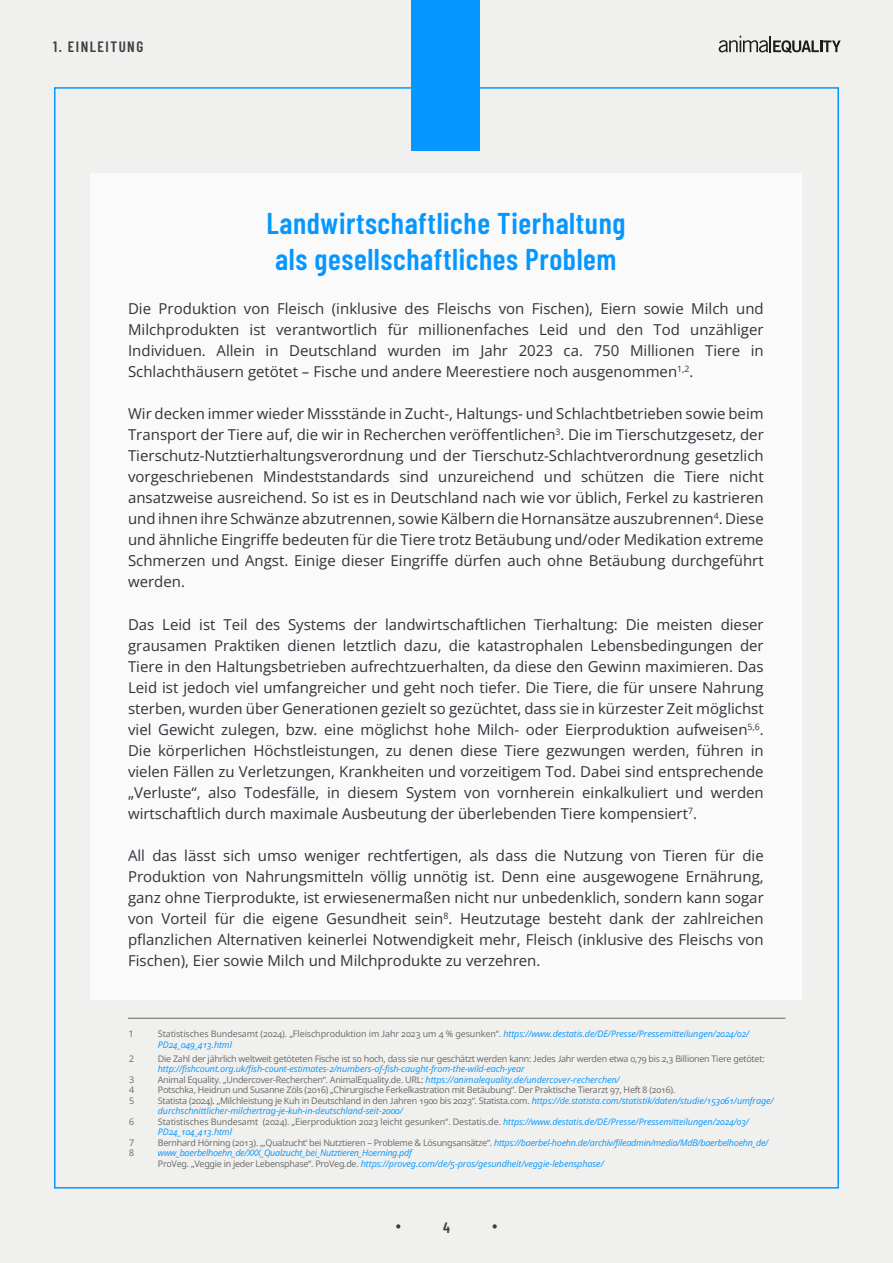
<style>
.page{position:relative;width:893px;height:1263px;background:#f0f0ee}
.page>*{position:absolute;margin:0;border:0;box-sizing:border-box;transform-origin:0 0}
.t1{font:600 30px/36px "Barlow Condensed";letter-spacing:.02em;color:#0597ff}
.t2{font:15px/21px "Open Sans";color:#2f3339;text-align:justify}
.t3{font:600 15px "Barlow Condensed";letter-spacing:.1em;color:#3f3f3f}
.t4{font:italic 9px/10.5px "Open Sans";letter-spacing:-.01em;color:#0597ff}
.t5{font:9px/10.5px "Open Sans";letter-spacing:-.03em;color:#676867;text-align:justify}
.s1{font-style:normal;color:#676867}
</style>
<div class="page">
<svg style="left:396px;top:1224px;width:4px;height:4px"></svg>
<svg style="left:493px;top:1224px;width:4px;height:4px"></svg>
<svg style="left:719px;top:36px;width:122px;height:17px"></svg>
<div style="left:411px;top:0;width:69px;height:151px;background:#0597ff"></div>
<div style="left:90px;top:173px;width:711px;height:826px;background:#fafafa"></div>
<hr style="left:128px;top:1018px;width:657px;height:1px;background:#666766">
<p class="t3" style="left:53px;top:36px;width:92px">1. EINLEITUNG</p>
<h1 class="t1" style="left:266px;top:203px;width:360px">Landwirtschaftliche Tierhaltung als gesellschaftliches Problem</h1>
<p class="t2" style="left:128px;top:298px;width:637px">Die Produktion von Fleisch (inklusive des Fleischs von Fischen), Eiern sowie Milch und Milchprodukten ist verantwortlich für millionenfaches Leid und den Tod unzähliger Individuen. Allein in Deutschland wurden im Jahr 2023 ca. 750 Millionen Tiere in Schlachthäusern getötet – Fische und andere Meerestiere noch ausgenommen<sup>1,2</sup>.</p>
<p class="t2" style="left:128px;top:403px;width:637px">Wir decken immer wieder Missstände in Zucht-, Haltungs- und Schlachtbetrieben sowie beim Transport der Tiere auf, die wir in Recherchen veröffentlichen<sup>3</sup>. Die im Tierschutzgesetz, der Tierschutz-Nutztierhaltungsverordnung und der Tierschutz-Schlachtverordnung gesetzlich vorgeschriebenen Mindeststandards sind unzureichend und schützen die Tiere nicht ansatzweise ausreichend. So ist es in Deutschland nach wie vor üblich, Ferkel zu kastrieren und ihnen ihre Schwänze abzutrennen, sowie Kälbern die Hornansätze auszubrennen<sup>4</sup>. Diese und ähnliche Eingriffe bedeuten für die Tiere trotz Betäubung und/oder Medikation extreme Schmerzen und Angst. Einige dieser Eingriffe dürfen auch ohne Betäubung durchgeführt werden.</p>
<p class="t2" style="left:128px;top:613px;width:637px">Das Leid ist Teil des Systems der landwirtschaftlichen Tierhaltung: Die meisten dieser grausamen Praktiken dienen letztlich dazu, die katastrophalen Lebensbedingungen der Tiere in den Haltungsbetrieben aufrechtzuerhalten, da diese den Gewinn maximieren. Das Leid ist jedoch viel umfangreicher und geht noch tiefer. Die Tiere, die für unsere Nahrung sterben, wurden über Generationen gezielt so gezüchtet, dass sie in kürzester Zeit möglichst viel Gewicht zulegen, bzw. eine möglichst hohe Milch- oder Eierproduktion aufweisen<sup>5,6</sup>.<br>Die körperlichen Höchstleistungen, zu denen diese Tiere gezwungen werden, führen in vielen Fällen zu Verletzungen, Krankheiten und vorzeitigem Tod. Dabei sind entsprechende „Verluste“, also Todesfälle, in diesem System von vornherein einkalkuliert und werden wirtschaftlich durch maximale Ausbeutung der überlebenden Tiere kompensiert<sup>7</sup>.</p>
<p class="t2" style="left:128px;top:845px;width:637px">All das lässt sich umso weniger rechtfertigen, als dass die Nutzung von Tieren für die Produktion von Nahrungsmitteln völlig unnötig ist. Denn eine ausgewogene Ernährung, ganz ohne Tierprodukte, ist erwiesenermaßen nicht nur unbedenklich, sondern kann sogar von Vorteil für die eigene Gesundheit sein<sup>8</sup>. Heutzutage besteht dank der zahlreichen pflanzlichen Alternativen keinerlei Notwendigkeit mehr, Fleisch (inklusive des Fleischs von Fischen), Eier sowie Milch und Milchprodukte zu verzehren.</p>
<p class="t5" style="left:129px;top:1028px;width:5px">1</p>
<p class="t4" style="left:158px;top:1028px;width:593px"><span class="s1">Statistisches Bundesamt (2024). „Fleischproduktion im Jahr 2023 um 4 % gesunken“.</span> https://www.destatis.de/DE/Presse/Pressemitteilungen/2024/02/<br>PD24_049_413.html</p>
<p class="t5" style="left:129px;top:1053px;width:6px">2</p>
<p class="t5" style="left:129px;top:1074px;width:7px">3<br>4<br>5</p>
<p class="t5" style="left:129px;top:1116px;width:6px">6</p>
<p class="t5" style="left:129px;top:1137px;width:7px">7<br>8</p>
<p class="t5" style="left:158px;top:1053px;width:608px">Die Zahl der jährlich weltweit getöteten Fische ist so hoch, dass sie nur geschätzt werden kann: Jedes Jahr werden etwa 0,79 bis 2,3 Billionen Tiere getötet:</p>
<p class="t4" style="left:158px;top:1063px;width:617px">http://fishcount.org.uk/fish-count-estimates-2/numbers-of-fish-caught-from-the-wild-each-year<br><span class="s1">Animal Equality. „Undercover-Recherchen“. AnimalEquality.de. URL:</span> https://animalequality.de/undercover-recherchen/<br><span class="s1">Potschka, Heidrun und Susanne Zöls (2016) „Chirurgische Ferkelkastration mit Betäubung“. Der Praktische Tierarzt 97, Heft 8 (2016).<br>Statista (2024). „Milchleistung je Kuh in Deutschland in den Jahren 1900 bis 2023“. Statista.com.</span> https://de.statista.com/statistik/daten/studie/153061/umfrage/ durchschnittlicher-milchertrag-je-kuh-in-deutschland-seit-2000/<br><span class="s1">Statistisches Bundesamt (2024). „Eierproduktion 2023 leicht gesunken“. Destatis.de.</span> https://www.destatis.de/DE/Presse/Pressemitteilungen/2024/03/ PD24_104_413.html<br><span class="s1">Bernhard Hörning (2013). „‚Qualzucht‘ bei Nutztieren – Probleme &amp; Lösungsansätze“.</span> https://baerbel-hoehn.de/archiv/fileadmin/media/MdB/baerbelhoehn_de/ www_baerbelhoehn_de/XXX_Qualzucht_bei_Nutztieren_Hoerning.pdf<br><span class="s1">ProVeg. „Veggie in jeder Lebensphase“. ProVeg.de.</span> https://proveg.com/de/5-pros/gesundheit/veggie-lebensphase/</p>
<p class="t3" style="left:443px;top:1216px;width:8px">4</p>
</div>
